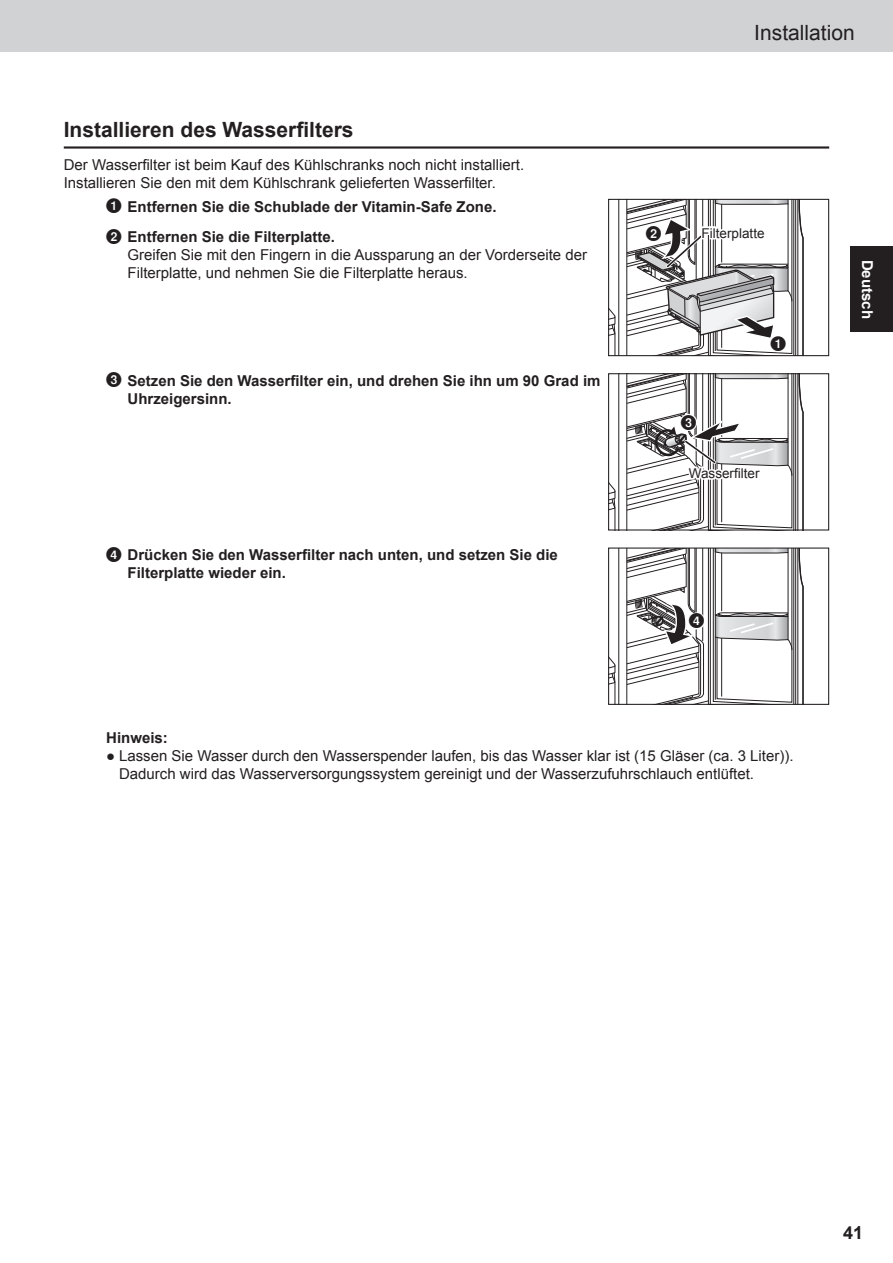
<style>
.page{position:relative;width:893px;height:1263px;background:#fff}
.page>*{position:absolute;margin:0;border:0;box-sizing:border-box;transform-origin:0 0}
.t1{font:700 21px "Arial";color:#231f20}
.t2{font:21px "Arial";color:#231f20}
.t3{font:700 18px "Arial";color:#231f20}
.t4{font:15px/18px "Arial";color:#231f20}
.t5{font:700 15px/18px "Arial";color:#231f20}
.t6{font:700 15px "Arial";color:#fff}
.t7{font:15px "Y Number Circle N";color:#231f20}
.t8{font:13.5px "Arial";color:#231f20}
.s1{font-family:"Y Number Circle N";font-weight:400}
</style>
<div class="page">
<div style="left:0;top:0;width:893px;height:51px;background:#d1d2d4"></div>
<div style="left:850px;top:247px;width:43px;height:85px;background:#231f20"></div>
<hr style="left:64px;top:146px;width:765px;height:3px;background:#231f20">
<svg style="left:609px;top:199px;width:195px;height:157px"></svg>
<div style="left:608px;top:373px;width:221px;height:157px;border:1px solid #231f20"></div>
<svg style="left:609px;top:374px;width:195px;height:157px"></svg>
<div style="left:608px;top:547px;width:221px;height:158px;border:1px solid #231f20"></div>
<svg style="left:609px;top:548px;width:195px;height:157px"></svg>
<h1 class="t1" style="left:64px;top:116px;width:291px">Installieren des Wasserfilters</h1>
<p class="t4" style="left:64px;top:156px;width:462px">Der Wasserfilter ist beim Kauf des Kühlschranks noch nicht installiert.<br>Installieren Sie den mit dem Kühlschrank gelieferten Wasserfilter.</p>
<p class="t5" style="left:106px;top:192px;width:392px;line-height:30.8px"><span class="s1">1</span> Entfernen Sie die Schublade der Vitamin-Safe Zone.<br><span class="s1">2</span> Entfernen Sie die Filterplatte.</p>
<p class="t4" style="left:128px;top:246px;width:461px">Greifen Sie mit den Fingern in die Aussparung an der Vorderseite der<br>Filterplatte, und nehmen Sie die Filterplatte heraus.</p>
<p class="t5" style="left:128px;top:372px;width:474px;text-indent:-21px"><span class="s1">3</span> Setzen Sie den Wasserfilter ein, und drehen Sie ihn um 90 Grad im<br>Uhrzeigersinn.</p>
<p class="t5" style="left:128px;top:547px;width:432px;text-indent:-21px"><span class="s1">4</span> Drücken Sie den Wasserfilter nach unten, und setzen Sie die<br>Filterplatte wieder ein.</p>
<h1 class="t2" style="left:754px;top:18px;width:102px">Installation</h1>
<p class="t7" style="left:646px;top:226px;width:17px">2</p>
<p class="t8" style="left:702px;top:224px;width:65px">Filterplatte</p>
<p class="t7" style="left:770px;top:336px;width:17px">1</p>
<p class="t7" style="left:681px;top:415px;width:17px">3</p>
<p class="t8" style="left:689px;top:464px;width:72px">Wasserfilter</p>
<p class="t7" style="left:689px;top:613px;width:17px">4</p>
<p class="t6" style="left:877px;top:260px;width:61px;rotate:90deg">Deutsch</p>
<p class="t5" style="left:106px;top:729px;width:63px">Hinweis:</p>
<p class="t4" style="left:119px;top:747px;width:676px;text-indent:-13px">● Lassen Sie Wasser durch den Wasserspender laufen, bis das Wasser klar ist (15 Gläser (ca. 3 Liter)).<br>Dadurch wird das Wasserversorgungssystem gereinigt und der Wasserzufuhrschlauch entlüftet.</p>
<p class="t3" style="left:843px;top:1221px;width:22px">41</p>
</div>
